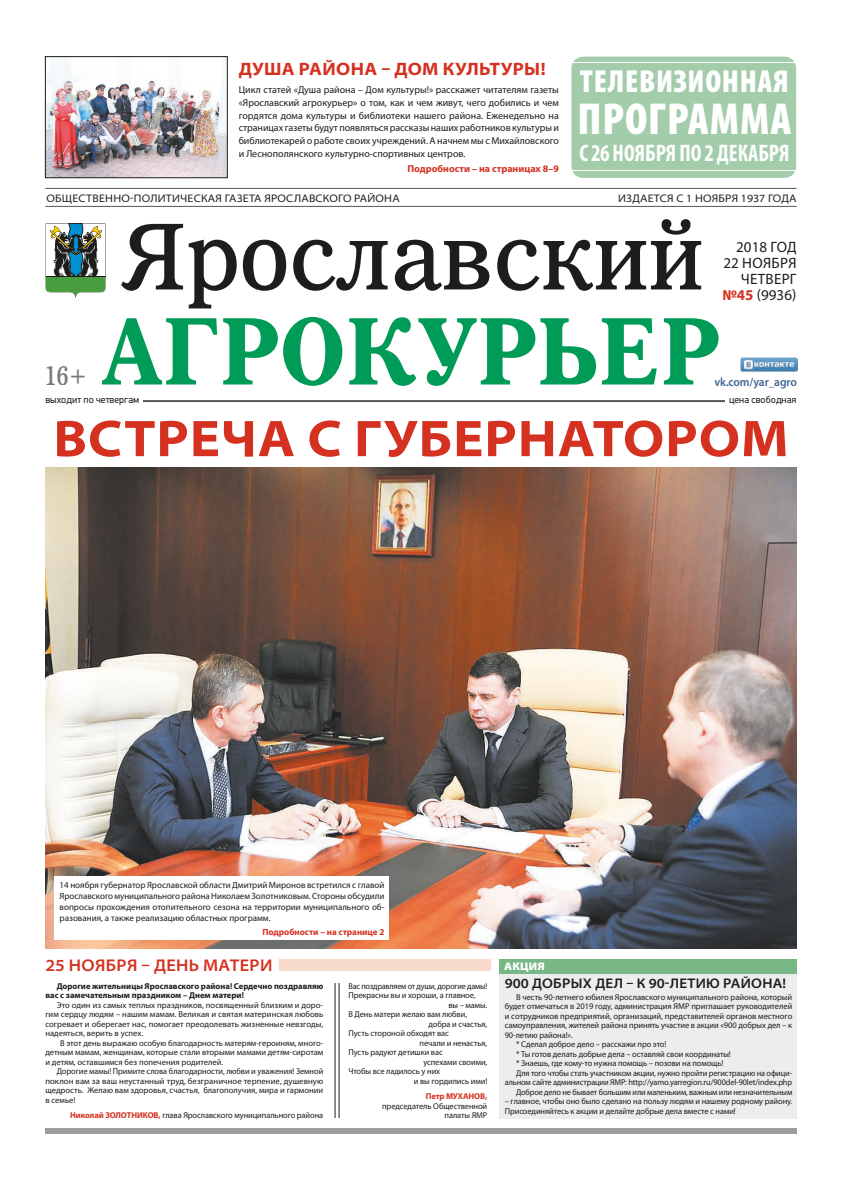
<style>
.page{position:relative;width:842px;height:1191px;background:#fff}
.page>*{position:absolute;margin:0;border:0;box-sizing:border-box;transform-origin:0 0}
.t1{font:700 96px "IZ Premium";color:#009c57;scale:.95 1}
.t2{font:95px "IZ Premium";color:#1d1d1b}
.t3{font:700 semi-expanded 52px "Myriad Pro";letter-spacing:.02em;color:#d53120}
.t4{font:900 condensed 45px "Myriad Pro";letter-spacing:.02em;color:#fff}
.t5{font:900 condensed 32px "Myriad Pro";letter-spacing:.02em;color:#fff}
.t6{font:27px "IZ Premium";color:#575756;scale:.95 1}
.t7{font:700 condensed 24px "Myriad Pro";color:#fff;scale:.93 1}
.t8{font:700 semi-expanded 18px "Myriad Pro";letter-spacing:.02em;color:#d53120}
.t9{font:600 semi-expanded 17px "Myriad Pro";letter-spacing:.02em;color:#d53120}
.t10{font:15px/16px "Myriad Pro";letter-spacing:.02em;color:#1d1d1b;text-align:right}
.t11{font:600 semi-expanded 14px "Myriad Pro";letter-spacing:.02em;color:#1d1d1b}
.t12{font:600 12px "Myriad Pro";letter-spacing:-.01em;color:#406792;scale:.96 1}
.t13{font:semi-expanded 11px "Myriad Pro";letter-spacing:.02em;color:#1d1d1b}
.t14{font:900 semi-expanded 11px "Myriad Pro";letter-spacing:.02em;color:#fff}
.t15{font:10px/12.7px "Myriad Pro";color:#1d1d1b;text-align:justify}
.t16{font:10px "PF Din Text Pro";color:#1d1d1b}
.t17{font:700 10px "Myriad Pro";color:#d53120}
.t18{font:9px/11px "Myriad Pro";color:#1d1d1b;text-align:justify}
.t19{font:700 9px "Myriad Pro";color:#d53120}
.t20{font:8.5px/9.5px "Myriad Pro";letter-spacing:-.01em;color:#1d1d1b;text-align:justify}
.t21{font:700 8.5px/9.5px "Myriad Pro";color:#1d1d1b}
.t22{font:8.5px "Myriad Pro";letter-spacing:-.01em;color:#1d1d1b;scale:.96 1}
.t23{font:700 8.5px "Myriad Pro";letter-spacing:-.01em;color:#d53120}
.s1{font-weight:700;color:#d53120}
</style>
<div class="page">
<div style="left:499px;top:959px;width:297px;height:160px;background:#ededed"></div>
<hr style="left:335px;top:983px;width:1px;height:135px;background:#1d1d1b">
<hr style="left:339px;top:983px;width:1px;height:135px;background:#1d1d1b">
<div style="left:279px;top:958px;width:212px;height:12px;background:#f9dbce"></div>
<div style="left:45px;top:1128px;width:751px;height:5px;background:#9d9d9d"></div>
<hr style="left:143px;top:400px;width:654px;height:2px;background:#575756">
<hr style="left:45px;top:188px;width:752px;height:1px;background:#575756">
<hr style="left:45px;top:206px;width:752px;height:1px;background:#575756">
<div style="left:725px;top:393px;width:71px;height:16px;background:#fff"></div>
<svg style="left:46px;top:223px;width:59px;height:75px"></svg>
<img style="left:740px;top:357px;width:57px;height:15px">
<div style="left:571px;top:57px;width:225px;height:121px;background:#a3ccaa;border-radius:12px"></div>
<div style="left:569px;top:62px;width:231px;height:109px;border:1px solid #fff"></div>
<img style="left:47px;top:58px;width:178px;height:118px">
<div style="left:45px;top:56px;width:182px;height:122px;border:1px solid #1d1d1b"></div>
<img style="left:46px;top:467px;width:750px;height:481px">
<div style="left:55px;top:876px;width:334px;height:64px;background:#fff"></div>
<div style="left:499px;top:959px;width:298px;height:14px;background:#78b887"></div>
<h3 class="t8" style="left:239px;top:59px;width:308px">ДУША РАЙОНА – ДОМ КУЛЬТУРЫ!</h3>
<p class="t15" style="left:239px;top:83px;width:322px">Цикл статей «Душа района – Дом культуры!» расскажет читателям газеты «Ярославский агрокурьер» о том, как и чем живут, чего добились и чем гордятся дома культуры и библиотеки нашего района. Еженедельно на страницах газеты будут появляться рассказы наших работников культуры и библиотекарей о работе своих учреждений. А начнем мы с Михайловского и Леснополянского культурно-спортивных центров.</p>
<p class="t17" style="left:407px;top:162px;width:153px">Подробности – на страницах 8–9</p>
<h3 class="t5" style="left:580px;top:63px;width:210px">ТЕЛЕВИЗИОННАЯ</h3>
<h3 class="t4" style="left:577px;top:94px;width:215px">ПРОГРАММА</h3>
<h3 class="t7" style="left:579px;top:138px;width:227px">С 26 НОЯБРЯ ПО 2 ДЕКАБРЯ</h3>
<p class="t13" style="left:46px;top:192px;width:355px">ОБЩЕСТВЕННО-ПОЛИТИЧЕСКАЯ ГАЗЕТА ЯРОСЛАВСКОГО РАЙОНА</p>
<p class="t13" style="left:618px;top:192px;width:180px">ИЗДАЕТСЯ С 1 НОЯБРЯ 1937 ГОДА</p>
<h3 class="t6" style="left:44px;top:359px;width:47px">16+</h3>
<h2 class="t2" style="left:119px;top:201px;width:585px">Ярославский</h2>
<h3 class="t10" style="left:722px;top:239px;width:76px">2018 ГОД<br>22 НОЯБРЯ<br>ЧЕТВЕРГ <span class="s1">№45</span> (9936)</h3>
<h1 class="t1" style="left:102px;top:295px;width:654px">АГРОКУРЬЕР</h1>
<h3 class="t12" style="left:714px;top:374px;width:87px">vk.com/yar_agro</h3>
<p class="t16" style="left:45px;top:394px;width:96px">выходит по четвергам</p>
<p class="t16" style="left:729px;top:394px;width:69px">цена свободная</p>
<h3 class="t3" style="left:53px;top:409px;width:736px">ВСТРЕЧА С ГУБЕРНАТОРОМ</h3>
<p class="t18" style="left:60px;top:879px;width:326px">14 ноября губернатор Ярославской области Дмитрий Миронов встретился с главой Ярославского муниципального района Николаем Золотниковым. Стороны обсудили вопросы прохождения отопительного сезона на территории муниципального об&shy;разования, а также реализацию областных программ.</p>
<p class="t19" style="left:262px;top:926px;width:124px">Подробности – на странице 2</p>
<h3 class="t9" style="left:46px;top:955px;width:228px">25 НОЯБРЯ – ДЕНЬ МАТЕРИ</h3>
<p class="t21" style="left:45px;top:980px;width:280px;text-indent:11px">Дорогие жительницы Ярославского района! Сердечно поздравляю вас с замечательным праздником – Днем матери!</p>
<p class="t20" style="left:45px;top:1000px;width:279px;text-indent:11px">Это один из самых теплых праздников, посвященный близким и доро&shy;гим сердцу людям – нашим мамам. Великая и святая материнская любовь согревает и оберегает нас, помогает преодолевать жизненные невзгоды, надеяться, верить в успех.</p>
<p class="t20" style="left:45px;top:1038px;width:279px;text-indent:15px">В этот день выражаю особую благодарность матерям-героиням, много&shy;детным мамам, женщинам, которые стали вторыми мамами детям-сиротам и детям, оставшимся без попечения родителей.</p>
<p class="t20" style="left:45px;top:1066px;width:279px;text-indent:11px">Дорогие мамы! Примите слова благодарности, любви и уважения! Земной поклон вам за ваш неустанный труд, безграничное терпение, душевную щедрость. Желаю вам здоровья, счастья, благополучия, мира и гармонии в семье!</p>
<p class="t20" style="left:70px;top:1110px;width:255px"><span class="s1">Николай ЗОЛОТНИКОВ,</span> глава Ярославского муниципального района</p>
<p class="t22" style="left:348px;top:980px;width:146px">Вас поздравляем от души, дорогие дамы!</p>
<p class="t20" style="left:348px;top:990px;width:129px">Прекрасны вы и хороши, а главное,</p>
<p class="t20" style="left:448px;top:1000px;width:40px">вы – мамы.</p>
<p class="t20" style="left:348px;top:1009px;width:120px">В День матери желаю вам любви,</p>
<p class="t20" style="left:428px;top:1019px;width:60px">добра и счастья,</p>
<p class="t20" style="left:348px;top:1028px;width:102px">Пусть стороной обходят вас</p>
<p class="t20" style="left:420px;top:1038px;width:69px">печали и ненастья,</p>
<p class="t20" style="left:348px;top:1047px;width:96px">Пусть радуют детишки вас</p>
<p class="t20" style="left:423px;top:1057px;width:65px">успехами своими,</p>
<p class="t20" style="left:348px;top:1066px;width:93px">Чтобы все ладилось у них</p>
<p class="t20" style="left:414px;top:1076px;width:75px">и вы гордились ими!</p>
<p class="t23" style="left:426px;top:1090px;width:63px">Петр МУХАНОВ,</p>
<p class="t20" style="left:382px;top:1100px;width:107px;text-align:right">председатель Общественной палаты ЯМР</p>
<p class="t14" style="left:504px;top:960px;width:42px">АКЦИЯ</p>
<h3 class="t11" style="left:505px;top:975px;width:283px">900 ДОБРЫХ ДЕЛ – К 90-ЛЕТИЮ РАЙОНА!</h3>
<p class="t20" style="left:516px;top:992px;width:278px">В честь 90-летнего юбилея Ярославского муниципального района, который</p>
<p class="t20" style="left:505px;top:1001px;width:289px">будет отмечаться в 2019 году, администрация ЯМР приглашает руководителей</p>
<p class="t20" style="left:505px;top:1011px;width:289px">и сотрудников предприятий, организаций, представителей органов местного</p>
<p class="t20" style="left:505px;top:1020px;width:289px">самоуправления, жителей района принять участие в акции «900 добрых дел – к</p>
<p class="t20" style="left:505px;top:1030px;width:69px">90-летию района!».</p>
<p class="t20" style="left:516px;top:1039px;width:152px">* Сделал доброе дело – расскажи про это!</p>
<p class="t20" style="left:516px;top:1049px;width:216px">* Ты готов делать добрые дела – оставляй свои координаты!</p>
<p class="t20" style="left:516px;top:1058px;width:209px">* Знаешь, где кому-то нужна помощь – позови на помощь!</p>
<p class="t20" style="left:516px;top:1068px;width:278px">Для того чтобы стать участником акции, нужно пройти регистрацию на офици-</p>
<p class="t20" style="left:505px;top:1077px;width:289px">альном сайте администрации ЯМР: http://yamo.yarregion.ru/900del-90let/index.php</p>
<p class="t20" style="left:516px;top:1087px;width:278px">Доброе дело не бывает большим или маленьким, важным или незначительным</p>
<p class="t20" style="left:505px;top:1096px;width:289px">– главное, чтобы оно было сделано на пользу людям и нашему родному району.<br>Присоединяйтесь к акции и делайте добрые дела вместе с нами!</p>
</div>
